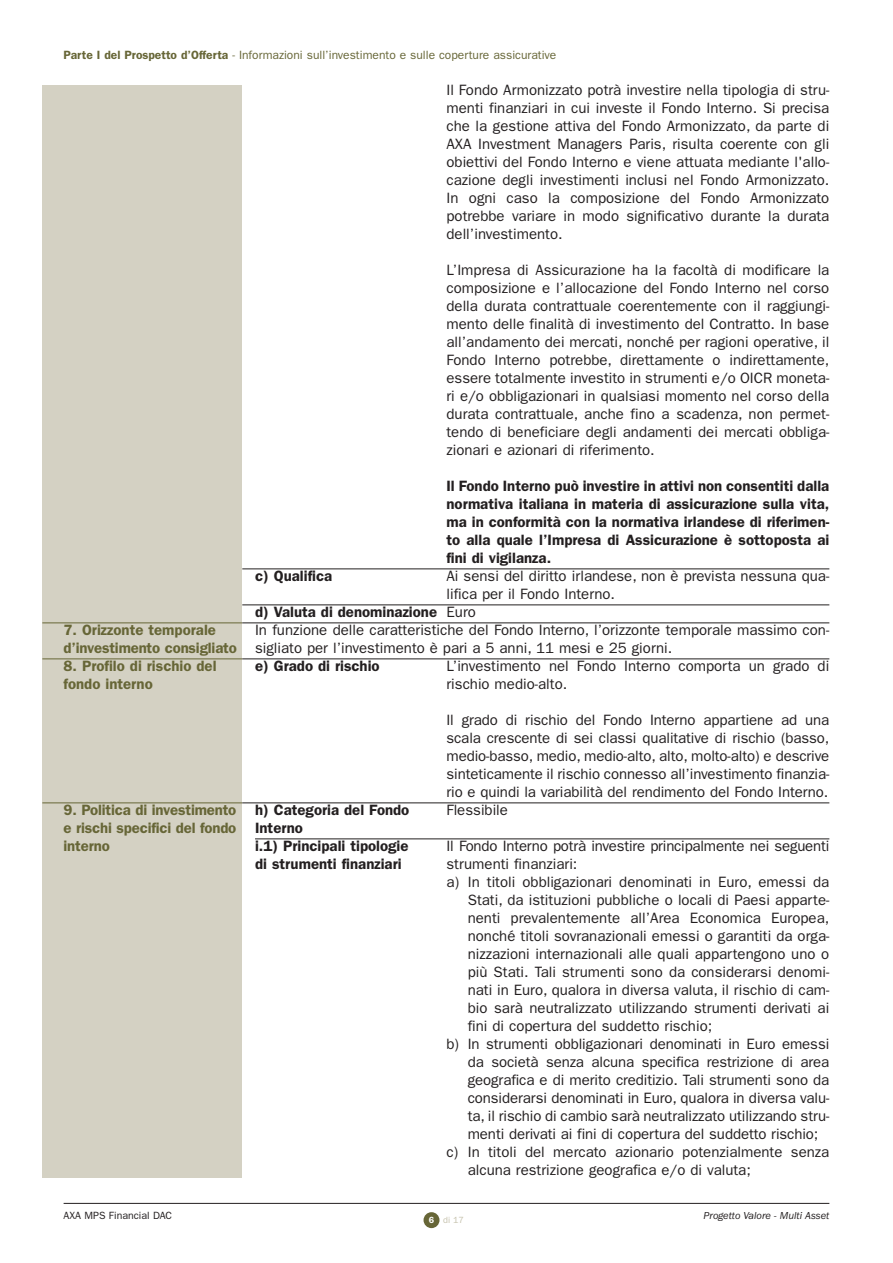
<style>
.page{position:relative;width:893px;height:1263px;background:#fff}
.page>*{position:absolute;margin:0;border:0;box-sizing:border-box;transform-origin:0 0}
.t1{font:15px/18px "Franklin Gothic";color:#231f20;text-align:justify}
.t2{font:600 15px/18px "Franklin Gothic";color:#231f20;text-align:justify}
.t3{font:600 15px/18px "Franklin Gothic";letter-spacing:-.01em;color:#676637}
.t4{font:12px "Franklin Gothic";color:#676637}
.t5{font:italic 10.5px "Franklin Gothic";color:#231f20}
.t6{font:10.5px "Franklin Gothic";color:#231f20}
.t7{font:9px "Franklin Gothic";color:#c5c1ac}
.s1{font-weight:600}
.s2{font-weight:400}
.s3{font-weight:600;color:#fff}
</style>
<div class="page">
<div style="left:423px;top:1212px;width:16px;height:16px;background:#676637;border-radius:50%"></div>
<div style="left:42px;top:85px;width:200px;height:1093px;background:#d4d1c3"></div>
<hr style="left:42px;top:623px;width:200px;height:1px;background:#676637">
<hr style="left:42px;top:659px;width:200px;height:1px;background:#676637">
<hr style="left:42px;top:803px;width:200px;height:1px;background:#676637">
<hr style="left:242px;top:569px;width:587px;height:1px;background:#231f20">
<hr style="left:242px;top:605px;width:587px;height:1px;background:#231f20">
<hr style="left:242px;top:623px;width:587px;height:1px;background:#231f20">
<hr style="left:242px;top:659px;width:587px;height:1px;background:#231f20">
<hr style="left:242px;top:803px;width:587px;height:1px;background:#231f20">
<hr style="left:255px;top:839px;width:574px;height:1px;background:#231f20">
<hr style="left:64px;top:1203px;width:765px;height:1px;background:#231f20">
<p class="t4" style="left:64px;top:51px;width:494px"><span class="s1">Parte I del Prospetto d’Offerta</span> - Informazioni sull’investimento e sulle coperture assicurative</p>
<p class="t3" style="left:64px;top:623px;width:175px">7. Orizzonte temporale d’investimento consigliato</p>
<p class="t3" style="left:64px;top:659px;width:154px">8. Profilo di rischio del fondo interno</p>
<p class="t3" style="left:64px;top:803px;width:174px;text-align:justify">9. Politica di investimento e rischi specifici del fondo interno</p>
<p class="t1" style="left:446px;top:83px;width:384px">Il Fondo Armonizzato potrà investire nella tipologia di stru&shy;menti finanziari in cui investe il Fondo Interno. Si precisa che la gestione attiva del Fondo Armonizzato, da parte di AXA Investment Managers Paris, risulta coerente con gli obiettivi del Fondo Interno e viene attuata mediante l'allo&shy;cazione degli investimenti inclusi nel Fondo Armonizzato.<br>In ogni caso la composizione del Fondo Armonizzato potrebbe variare in modo significativo durante la durata dell’investimento.</p>
<p class="t1" style="left:446px;top:263px;width:384px">L’Impresa di Assicurazione ha la facoltà di modificare la composizione e l’allocazione del Fondo Interno nel corso della durata contrattuale coerentemente con il raggiungi&shy;mento delle finalità di investimento del Contratto. In base all’andamento dei mercati, nonché per ragioni operative, il Fondo Interno potrebbe, direttamente o indirettamente, essere totalmente investito in strumenti e/o OICR moneta&shy;ri e/o obbligazionari in qualsiasi momento nel corso della durata contrattuale, anche fino a scadenza, non permet&shy;tendo di beneficiare degli andamenti dei mercati obbliga&shy;zionari e azionari di riferimento.</p>
<p class="t2" style="left:446px;top:479px;width:384px">Il Fondo Interno può investire in attivi non consentiti dalla normativa italiana in materia di assicurazione sulla vita, ma in conformità con la normativa irlandese di riferimen&shy;to alla quale l’Impresa di Assicurazione è sottoposta ai fini di vigilanza.</p>
<p class="t2" style="left:255px;top:569px;width:79px">c) Qualifica</p>
<p class="t1" style="left:446px;top:569px;width:384px">Ai sensi del diritto irlandese, non è prevista nessuna qua-</p>
<p class="t1" style="left:446px;top:587px;width:170px">lifica per il Fondo Interno.</p>
<p class="t2" style="left:255px;top:605px;width:222px">d) Valuta di denominazione <span class="s2">Euro</span></p>
<p class="t1" style="left:255px;top:623px;width:575px">In funzione delle caratteristiche del Fondo Interno, l’orizzonte temporale massimo con-</p>
<p class="t1" style="left:255px;top:641px;width:418px">sigliato per l’investimento è pari a 5 anni, 11 mesi e 25 giorni.</p>
<p class="t2" style="left:255px;top:659px;width:126px">e) Grado di rischio</p>
<p class="t1" style="left:446px;top:659px;width:384px">L’investimento nel Fondo Interno comporta un grado di rischio medio-alto.</p>
<p class="t1" style="left:446px;top:713px;width:384px">Il grado di rischio del Fondo Interno appartiene ad una scala crescente di sei classi qualitative di rischio (basso, medio-basso, medio, medio-alto, alto, molto-alto) e descrive sinteticamente il rischio connesso all’investimento finanzia&shy;rio e quindi la variabilità del rendimento del Fondo Interno.</p>
<p class="t2" style="left:255px;top:803px;width:156px">h) Categoria del Fondo</p>
<p class="t1" style="left:446px;top:803px;width:63px">Flessibile</p>
<p class="t2" style="left:255px;top:821px;width:155px">Interno<br>i.1) Principali tipologie</p>
<p class="t1" style="left:446px;top:839px;width:384px">Il Fondo Interno potrà investire principalmente nei seguenti</p>
<p class="t2" style="left:255px;top:857px;width:148px">di strumenti finanziari</p>
<p class="t1" style="left:446px;top:857px;width:132px">strumenti finanziari:</p>
<p class="t1" style="left:446px;top:875px;width:384px">a) In titoli obbligazionari denominati in Euro, emessi da</p>
<p class="t1" style="left:468px;top:893px;width:363px">Stati, da istituzioni pubbliche o locali di Paesi apparte-</p>
<p class="t1" style="left:468px;top:911px;width:363px">nenti prevalentemente all’Area Economica Europea,</p>
<p class="t1" style="left:468px;top:929px;width:363px">nonché titoli sovranazionali emessi o garantiti da orga-</p>
<p class="t1" style="left:468px;top:947px;width:363px">nizzazioni internazionali alle quali appartengono uno o</p>
<p class="t1" style="left:468px;top:965px;width:363px">più Stati. Tali strumenti sono da considerarsi denomi-</p>
<p class="t1" style="left:468px;top:983px;width:363px">nati in Euro, qualora in diversa valuta, il rischio di cam-</p>
<p class="t1" style="left:468px;top:1001px;width:363px">bio sarà neutralizzato utilizzando strumenti derivati ai</p>
<p class="t1" style="left:468px;top:1019px;width:246px">fini di copertura del suddetto rischio;</p>
<p class="t1" style="left:446px;top:1037px;width:384px">b) In strumenti obbligazionari denominati in Euro emessi</p>
<p class="t1" style="left:468px;top:1055px;width:363px">da società senza alcuna specifica restrizione di area</p>
<p class="t1" style="left:468px;top:1073px;width:363px">geografica e di merito creditizio. Tali strumenti sono da</p>
<p class="t1" style="left:468px;top:1091px;width:363px">considerarsi denominati in Euro, qualora in diversa valu-</p>
<p class="t1" style="left:468px;top:1109px;width:363px">ta, il rischio di cambio sarà neutralizzato utilizzando stru-</p>
<p class="t1" style="left:468px;top:1127px;width:352px">menti derivati ai fini di copertura del suddetto rischio;</p>
<p class="t1" style="left:446px;top:1145px;width:384px">c) In titoli del mercato azionario potenzialmente senza</p>
<p class="t1" style="left:468px;top:1163px;width:284px">alcuna restrizione geografica e/o di valuta;</p>
<p class="t6" style="left:64px;top:1211px;width:110px">AXA MPS Financial DAC</p>
<p class="t5" style="left:703px;top:1212px;width:127px">Progetto Valore - Multi Asset</p>
<p class="t7" style="left:429px;top:1217px;width:37px"><span class="s3">6</span> di 17</p>
</div>
